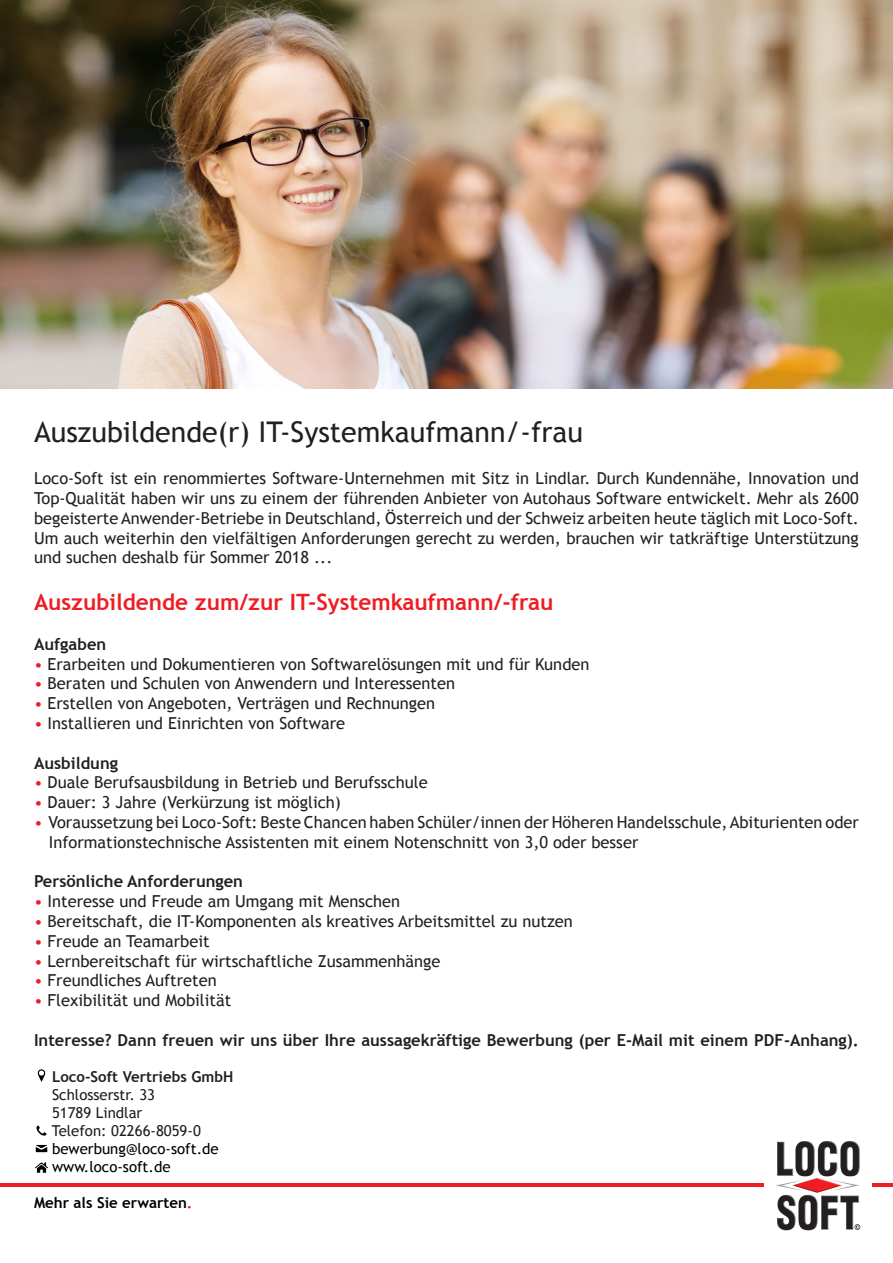
<style>
.page{position:relative;width:893px;height:1263px;background:#fff}
.page>*{position:absolute;margin:0;border:0;box-sizing:border-box;transform-origin:0 0}
.t1{font:28.5px "Trebuchet MS";color:#231f20}
.t2{font:700 22.5px "Trebuchet MS";color:#ee1d23}
.t3{font:16.5px/19.8px "Trebuchet MS";color:#231f20;text-align:justify}
.t4{font:700 16.5px "Trebuchet MS";color:#231f20}
.t5{font:15px/18px "Trebuchet MS";color:#231f20}
.t6{font:15px/18px "Trebuchet MS";color:#000}
.t7{font:700 15px "Trebuchet MS";color:#231f20}
.t8{font:700 15px "Trebuchet MS";color:#000}
.s1{color:#ee1d23}
</style>
<div class="page">
<hr style="left:0;top:1183px;width:893px;height:3px;background:#ee1d23">
<img style="left:764px;top:1141px;width:107px;height:90px">
<img style="left:0;top:0;width:893px;height:388px">
<img style="left:35px;top:1144px;width:13px;height:9px">
<img style="left:35px;top:1162px;width:13px;height:11px">
<img style="left:37px;top:1069px;width:9px;height:13px">
<img style="left:36px;top:1125px;width:11px;height:11px">
<h1 class="t1" style="left:34px;top:414px;width:551px">Auszubildende(r) IT-Systemkaufmann/-frau</h1>
<p class="t3" style="left:34px;top:468px;width:826px">Loco-Soft ist ein renommiertes Software-Unternehmen mit Sitz in Lindlar. Durch Kundennähe, Innovation und Top-Qualität haben wir uns zu einem der führenden Anbieter von Autohaus Software entwickelt. Mehr als 2600 begeisterte Anwender-Betriebe in Deutschland, Österreich und der Schweiz arbeiten heute täglich mit Loco-Soft.<br>Um auch weiterhin den vielfältigen Anforderungen gerecht zu werden, brauchen wir tatkräftige Unterstützung und suchen deshalb für Sommer 2018 ...</p>
<h2 class="t2" style="left:34px;top:588px;width:521px">Auszubildende zum/zur IT-Systemkaufmann/-frau</h2>
<p class="t4" style="left:34px;top:634px;width:74px">Aufgaben</p>
<p class="t3" style="left:34px;top:654px;width:557px"><span class="s1">•</span> Erarbeiten und Dokumentieren von Softwarelösungen mit und für Kunden</p>
<p class="t3" style="left:34px;top:673px;width:422px"><span class="s1">•</span> Beraten und Schulen von Anwendern und Interessenten</p>
<p class="t3" style="left:34px;top:693px;width:403px"><span class="s1">•</span> Erstellen von Angeboten, Verträgen und Rechnungen</p>
<p class="t3" style="left:34px;top:713px;width:313px"><span class="s1">•</span> Installieren und Einrichten von Software</p>
<p class="t4" style="left:34px;top:752px;width:86px">Ausbildung</p>
<p class="t3" style="left:34px;top:772px;width:395px"><span class="s1">•</span> Duale Berufsausbildung in Betrieb und Berufsschule</p>
<p class="t3" style="left:34px;top:792px;width:308px"><span class="s1">•</span> Dauer: 3 Jahre (Verkürzung ist möglich)</p>
<p class="t3" style="left:49px;top:812px;width:811px;text-indent:-15px"><span class="s1">•</span> Voraussetzung bei Loco-Soft: Beste Chancen haben Schüler/innen der Höheren Handelsschule, Abiturienten oder<br>Informationstechnische Assistenten mit einem Notenschnitt von 3,0 oder besser</p>
<p class="t4" style="left:34px;top:871px;width:210px">Persönliche Anforderungen</p>
<p class="t3" style="left:34px;top:891px;width:368px"><span class="s1">•</span> Interesse und Freude am Umgang mit Menschen</p>
<p class="t3" style="left:34px;top:911px;width:540px"><span class="s1">•</span> Bereitschaft, die IT-Komponenten als kreatives Arbeitsmittel zu nutzen</p>
<p class="t3" style="left:34px;top:931px;width:177px"><span class="s1">•</span> Freude an Teamarbeit</p>
<p class="t3" style="left:34px;top:951px;width:408px"><span class="s1">•</span> Lernbereitschaft für wirtschaftliche Zusammenhänge</p>
<p class="t3" style="left:34px;top:970px;width:184px"><span class="s1">•</span> Freundliches Auftreten</p>
<p class="t3" style="left:34px;top:990px;width:199px"><span class="s1">•</span> Flexibilität und Mobilität</p>
<p class="t4" style="left:34px;top:1030px;width:826px">Interesse? Dann freuen wir uns über Ihre aussagekräftige Bewerbung (per E-Mail mit einem PDF-Anhang).</p>
<p class="t7" style="left:52px;top:1067px;width:183px">Loco-Soft Vertriebs GmbH</p>
<p class="t5" style="left:52px;top:1085px;width:151px">Schlosserstr. 33<br>51789 Lindlar<br>Telefon: 02266-8059-0</p>
<p class="t6" style="left:52px;top:1139px;width:168px">bewerbung@loco-soft.de www.loco-soft.de</p>
<p class="t8" style="left:34px;top:1193px;width:160px">Mehr als Sie erwarten<span class="s1">.</span></p>
</div>
